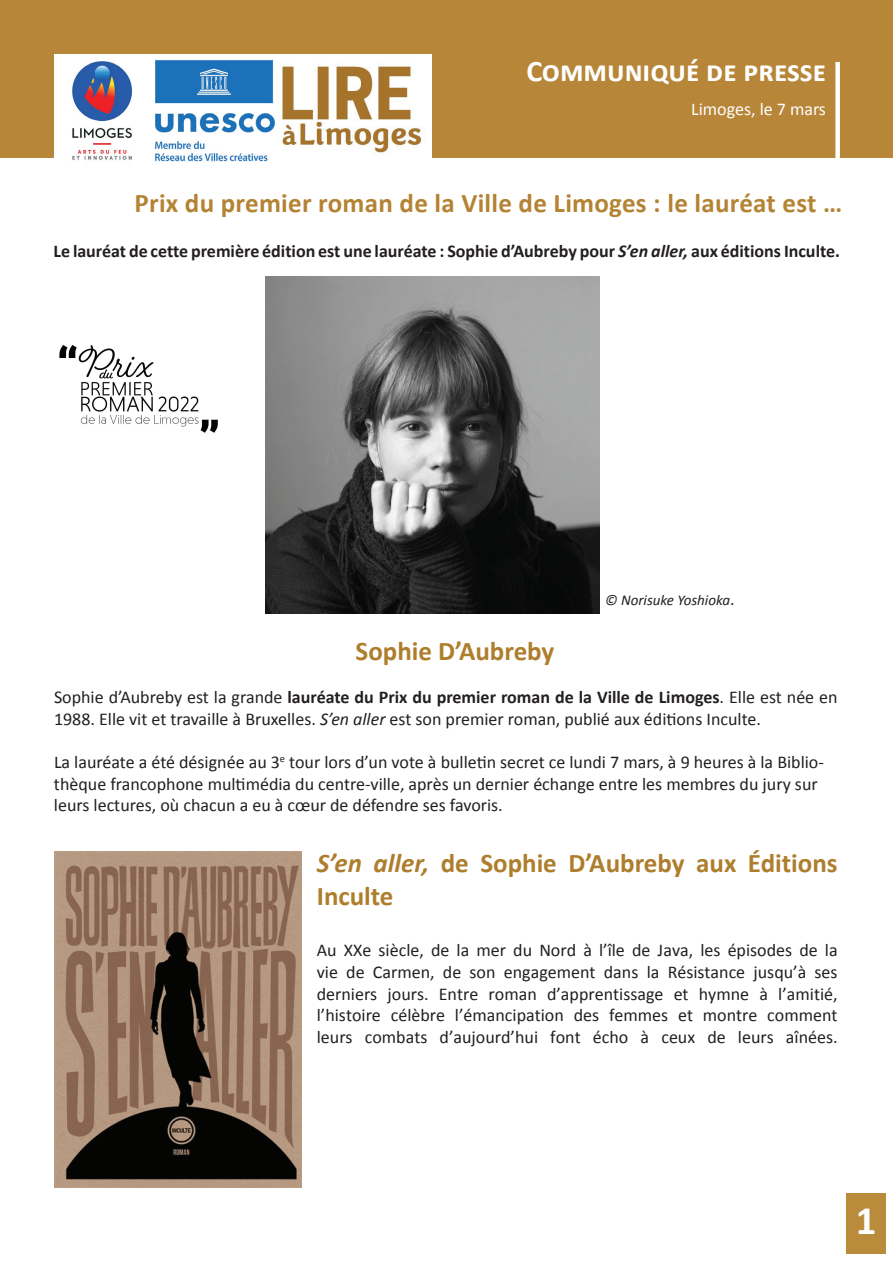
<style>
.page{position:relative;width:893px;height:1263px;background:#fff}
.page>*{position:absolute;margin:0;border:0;box-sizing:border-box;transform-origin:0 0}
.t1{font:700 40.8px "Calibri";color:#fff}
.t2{font:700 30px "Calibri";color:#fff}
.t3{font:700 27px/32.4px "Calibri";color:#ae7e2d}
.t4{font:700 27px "Calibri";letter-spacing:.01em;color:#b48334}
.t5{font:18px/21.6px "Calibri";color:#231f20}
.t6{font:700 18px "Calibri";color:#231f20}
.t7{font:18px "Calibri";color:#fff}
.t8{font:italic 15px "Calibri";color:#231f20}
.s1{font-style:italic}
.s2{font-style:normal;font-size:18px}
.s3{font-weight:700}
</style>
<div class="page">
<div style="left:846px;top:1193px;width:40px;height:60px;background:#ba8b3b"></div>
<div style="left:0;top:0;width:893px;height:157px;background:#b78638"></div>
<div style="left:835px;top:62px;width:5px;height:103px;background:#fff"></div>
<div style="left:278px;top:54px;width:154px;height:120px;background:#fff"></div>
<img style="left:54px;top:54px;width:224px;height:108px">
<img style="left:281px;top:66px;width:143px;height:87px">
<img style="left:55px;top:852px;width:247px;height:335px">
<img style="left:59px;top:345px;width:159px;height:88px">
<img style="left:266px;top:276px;width:334px;height:338px">
<h2 class="t2" style="left:526px;top:50px;width:301px">Communiqué de presse</h2>
<p class="t7" style="left:691px;top:97px;width:136px">Limoges, le 7 mars</p>
<h2 class="t2" style="left:528px;top:57px;width:301px">Communiqué de presse</h2>
<p class="t7" style="left:672px;top:104px;width:157px">Limoges, le 24 février</p>
<h3 class="t4" style="left:135px;top:183px;width:709px">Prix du premier roman de la Ville de Limoges : le lauréat est …</h3>
<p class="t6" style="left:53px;top:238px;width:788px">Le lauréat de cette première édition est une lauréate : Sophie d’Aubreby pour <span class="s1">S’en aller,</span> aux éditions Inculte.</p>
<p class="t8" style="left:605px;top:589px;width:131px">© Norisuke Yoshioka<span class="s2">.</span></p>
<h3 class="t3" style="left:356px;top:634px;width:200px">Sophie D’Aubreby</h3>
<p class="t5" style="left:54px;top:686px;width:785px">Sophie d’Aubreby est la grande <span class="s3">lauréate du Prix du premier roman de la Ville de Limoges</span>. Elle est née en<br>1988. Elle vit et travaille à Bruxelles. <span class="s1">S’en aller</span> est son premier roman, publié aux éditions Inculte.</p>
<p class="t5" style="left:54px;top:751px;width:771px">La lauréate a été désignée au 3<sup>e</sup> tour lors d’un vote à bulletin secret ce lundi 7 mars, à 9 heures à la Biblio&shy;thèque francophone multimédia du centre-ville, après un dernier échange entre les membres du jury sur leurs lectures, où chacun a eu à cœur de défendre ses favoris.</p>
<h3 class="t3" style="left:317px;top:846px;width:522px"><span class="s1">S’en aller,</span> de Sophie D’Aubreby aux Éditions<br>Inculte</h3>
<p class="t5" style="left:317px;top:939px;width:522px;text-align:justify">Au XXe siècle, de la mer du Nord à l’île de Java, les épisodes de la vie de Carmen, de son engagement dans la Résistance jusqu’à ses derniers jours. Entre roman d’apprentissage et hymne à l’amitié, l’histoire célèbre l’émancipation des femmes et montre comment leurs combats d’aujourd’hui font écho à ceux de leurs aînées.</p>
<h1 class="t1" style="left:856px;top:1192px;width:22px">1</h1>
</div>
